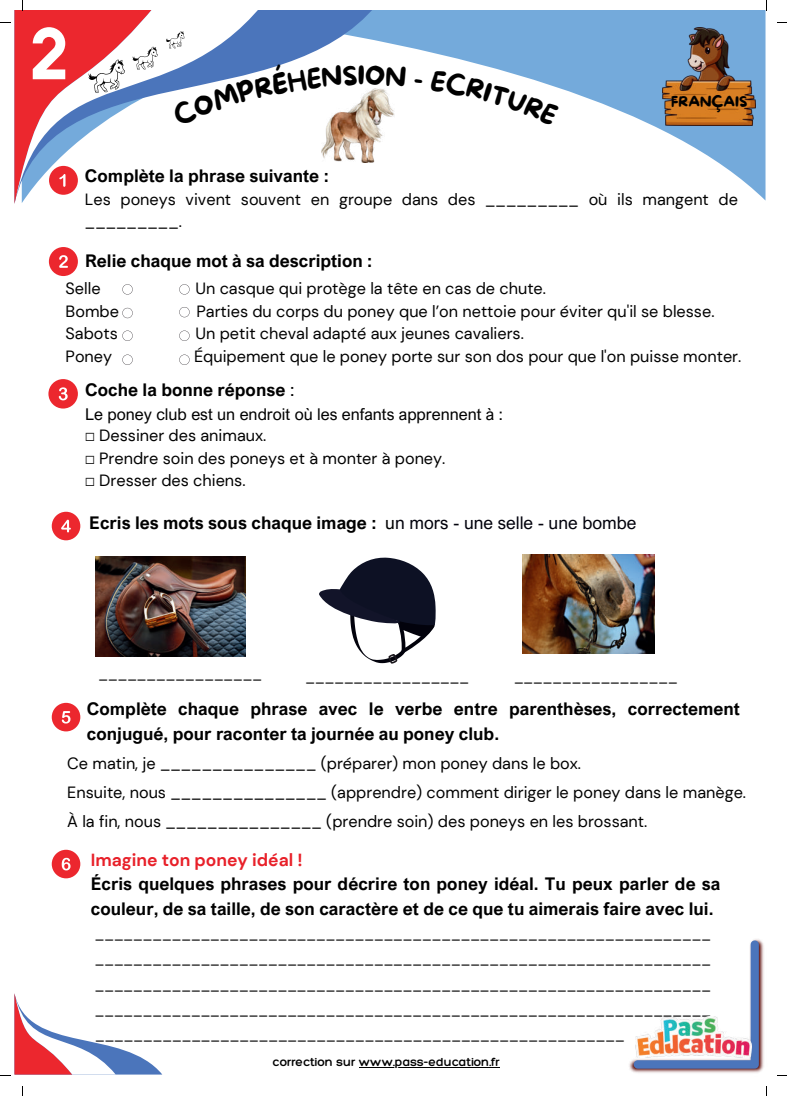
<style>
.page{position:relative;width:787px;height:1096px;background:#fff}
.page>*{position:absolute;margin:0;border:0;box-sizing:border-box;transform-origin:0 0}
.t1{font:700 17.5px/24.4px "Arial Nova";color:#000}
.t2{font:700 17.5px "DM Sans";color:#e82029}
.t3{font:16.25px/22.5px "DM Sans";color:#000}
.t4{font:16.25px "Arial Nova";color:#000}
.t5{font:15px/25.4px "DM Sans";color:#000;text-align:justify}
.t6{font:14.38px "More Sugar";color:#000}
.t7{font:300 12.62px "Hero";color:#000}
.s1{font-weight:400}
.s2{font-family:"Free Mono"}
.s3{font-weight:400;color:#02020c}
</style>
<div class="page">
<svg style="left:406px;top:10px;width:359px;height:190px"></svg>
<img style="left:662px;top:27px;width:94px;height:99px">
<img style="left:522px;top:554px;width:133px;height:99px">
<img style="left:96px;top:556px;width:149px;height:100px">
<svg style="left:319px;top:557px;width:117px;height:106px"></svg>
<svg style="left:122px;top:284px;width:11px;height:10px"></svg>
<svg style="left:122px;top:308px;width:11px;height:10px"></svg>
<svg style="left:122px;top:330px;width:11px;height:11px"></svg>
<svg style="left:179px;top:284px;width:11px;height:10px"></svg>
<svg style="left:179px;top:307px;width:11px;height:10px"></svg>
<svg style="left:179px;top:330px;width:11px;height:11px"></svg>
<svg style="left:179px;top:354px;width:11px;height:11px"></svg>
<svg style="left:122px;top:354px;width:11px;height:11px"></svg>
<div style="left:49px;top:247px;width:29px;height:29px;background:#ec272e;border-radius:50%"></div>
<svg style="left:59px;top:255px;width:9px;height:13px"></svg>
<div style="left:48px;top:379px;width:30px;height:29px;background:#ec272e;border-radius:50%"></div>
<svg style="left:59px;top:387px;width:9px;height:13px"></svg>
<div style="left:52px;top:511px;width:28px;height:29px;background:#ec272e;border-radius:50%"></div>
<svg style="left:61px;top:519px;width:10px;height:13px"></svg>
<div style="left:52px;top:702px;width:28px;height:29px;background:#ec272e;border-radius:50%"></div>
<svg style="left:62px;top:711px;width:9px;height:12px"></svg>
<div style="left:52px;top:849px;width:28px;height:29px;background:#ec272e;border-radius:50%"></div>
<svg style="left:62px;top:857px;width:9px;height:13px"></svg>
<img style="left:629px;top:939px;width:135px;height:134px">
<svg style="left:634px;top:940px;width:125px;height:128px"></svg>
<img style="left:636px;top:1016px;width:115px;height:41px">
<hr style="left:359px;top:1067px;width:141px;height:1px;background:#000">
<svg style="left:14px;top:993px;width:148px;height:82px"></svg>
<svg style="left:0;top:0;width:406px;height:204px"></svg>
<svg style="left:414px;top:79px;width:8px;height:4px"></svg>
<svg style="left:430px;top:69px;width:129px;height:58px"></svg>
<p class="t6" style="left:671px;top:91px;width:78px">FRANÇAIS</p>
<p class="t1" style="left:85px;top:164px;width:245px">Complète la phrase suivante :</p>
<p class="t3" style="left:85px;top:188px;width:655px">Les poneys vivent souvent en groupe dans des _________ où ils mangent de _________.</p>
<p class="t1" style="left:85px;top:248px;width:289px">Relie chaque mot à sa description :</p>
<p class="t3" style="left:66px;top:277px;width:37px">Selle</p>
<p class="t3" style="left:195px;top:277px;width:352px">Un casque qui protège la tête en cas de chute.</p>
<p class="t3" style="left:66px;top:300px;width:55px">Bombe</p>
<p class="t3" style="left:196px;top:300px;width:519px">Parties du corps du poney que l’on nettoie pour éviter qu'il se blesse.</p>
<p class="t3" style="left:66px;top:322px;width:54px">Sabots</p>
<p class="t3" style="left:195px;top:322px;width:330px">Un petit cheval adapté aux jeunes cavaliers.</p>
<p class="t3" style="left:66px;top:345px;width:48px">Poney</p>
<p class="t3" style="left:194px;top:345px;width:549px">Équipement que le poney porte sur son dos pour que l'on puisse monter.</p>
<p class="t1" style="left:85px;top:377px;width:211px">Coche la bonne réponse <span class="s1">:</span></p>
<p class="t4" style="left:85px;top:404px;width:419px">Le poney club est un endroit où les enfants apprennent à :</p>
<p class="t3" style="left:85px;top:424px;width:362px"><span class="s2">☐</span> Dessiner des animaux.<br><span class="s2">☐</span> Prendre soin des poneys et à monter à poney. <span class="s2">☐</span> Dresser des chiens.</p>
<p class="t1" style="left:89px;top:510px;width:549px">Ecris les mots sous chaque image : <span class="s1">u</span><span class="s3">n mors - une selle - une bombe</span></p>
<p class="t5" style="left:98px;top:661px;width:165px">_________________</p>
<p class="t5" style="left:305px;top:663px;width:165px">_________________</p>
<p class="t5" style="left:514px;top:663px;width:165px">_________________</p>
<p class="t1" style="left:87px;top:696px;width:655px">Complète chaque phrase avec le verbe entre parenthèses, correctement conjugué, pour raconter ta journée au poney club.</p>
<p class="t3" style="left:67px;top:748px;width:680px;line-height:29.1px">Ce matin, je _______________ (préparer) mon poney dans le box.<br>Ensuite, nous _______________ (apprendre) comment diriger le poney dans le manège.<br>À la fin, nous _______________ (prendre soin) des poneys en les brossant.</p>
<p class="t2" style="left:91px;top:848px;width:213px">Imagine ton poney idéal !</p>
<p class="t1" style="left:91px;top:871px;width:631px">Écris quelques phrases pour décrire ton poney idéal. Tu peux parler de sa couleur, de sa taille, de son caractère et de ce que tu aimerais faire avec lui.</p>
<p class="t5" style="left:95px;top:921px;width:618px">________________________________________________________________ ________________________________________________________________ ________________________________________________________________ ________________________________________________________________ _______________________________________________________</p>
<p class="t7" style="left:273px;top:1055px;width:228px">correction sur www.pass-education.fr</p>
</div>
